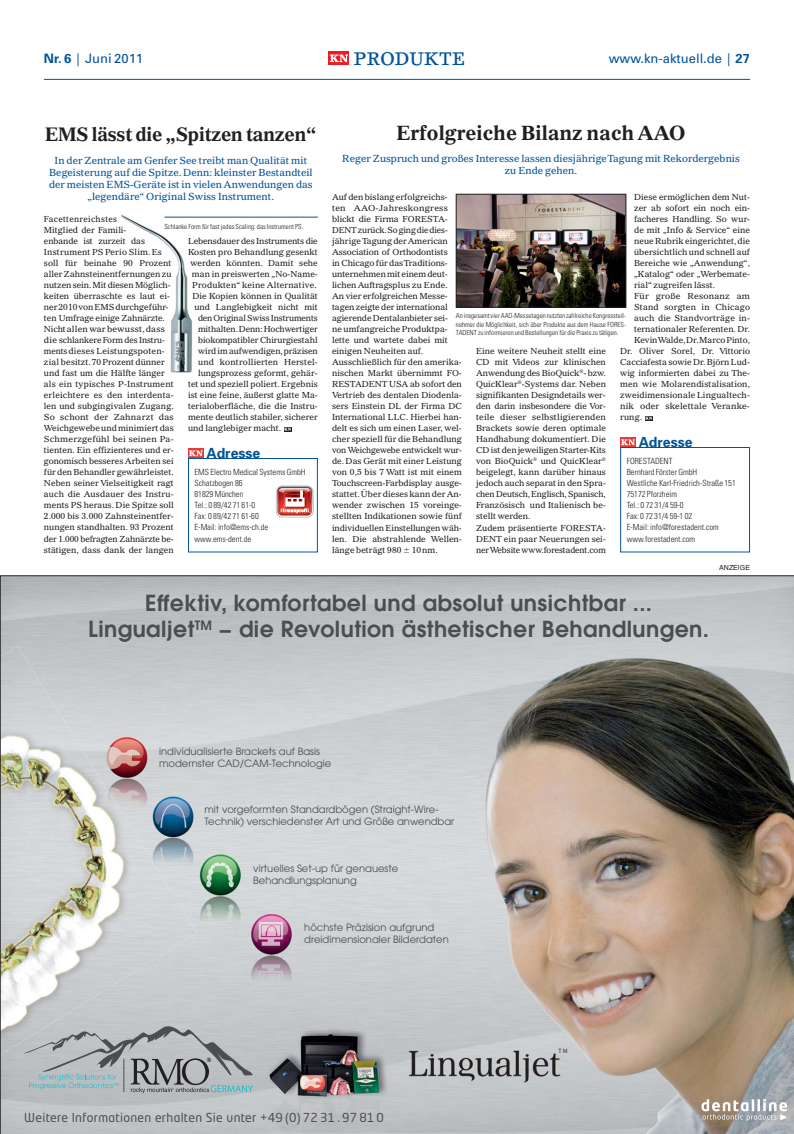
<style>
.page{position:relative;width:794px;height:1134px;background:#fff}
.page>*{position:absolute;margin:0;border:0;box-sizing:border-box;transform-origin:0 0}
.t1{font:600 22px/26.4px "Avant Garde";letter-spacing:.02em;color:#4d4d4d;text-align:center}
.t2{font:700 20px "Gazette LH";color:#231f20}
.t3{font:700 19px "Gazette LH";letter-spacing:-.015em;color:#231f20}
.t4{font:18px "Lino Letter Medium Os F";color:#00539b}
.t5{font:700 14px "Univers";color:#00539b}
.t6{font:13px "Univers";color:#00539b}
.t7{font:12.2px "Neo Tech Std";letter-spacing:.025em;color:#4d4d4d}
.t8{font:10px/12px "Gazette LH";color:#00539b;text-align:center}
.t9{font:10px/12px "Avant Garde";color:#4d4d4d}
.t10{font:8.5px/11px "Gazette LH";color:#231f20}
.t11{font:300 condensed 8.5px/11px "Univers";color:#231f20}
.t12{font:300 condensed 7px/8.5px "Univers";color:#231f20;text-align:justify}
.t13{font:7px "Helvetica";color:#231f20}
.s1{font-weight:700}
.s2{font-family:"Universal Greekwith Math Pi"}
</style>
<div class="page">
<div style="left:329px;top:52px;width:20px;height:13px;background:#ed1c24"></div>
<svg style="left:330px;top:54px;width:18px;height:8px"></svg>
<hr style="left:44px;top:79px;width:706px;height:1px;background:#00539b">
<svg style="left:284px;top:427px;width:7px;height:4px"></svg>
<svg style="left:645px;top:416px;width:7px;height:4px"></svg>
<div style="left:620px;top:447px;width:130px;height:105px;border:1px solid #00539b"></div>
<svg style="left:620px;top:437px;width:16px;height:10px"></svg>
<svg style="left:621px;top:439px;width:14px;height:6px"></svg>
<div style="left:188px;top:458px;width:130px;height:94px;border:1px solid #00539b"></div>
<svg style="left:188px;top:448px;width:16px;height:10px"></svg>
<svg style="left:189px;top:450px;width:14px;height:6px"></svg>
<svg style="left:276px;top:485px;width:37px;height:32px"></svg>
<hr style="left:164px;top:217px;width:154px;height:1px;background:#00539b">
<img style="left:458px;top:196px;width:166px;height:109px">
<div style="left:456px;top:194px;width:170px;height:113px;border:1px solid #231f20"></div>
<svg style="left:0;top:575px;width:794px;height:559px;background:#b4b3b0"></svg>
<img style="left:121px;top:215px;width:76px;height:158px">
<h3 class="t6" style="left:44px;top:54px;width:101px"><span class="s1">Nr. 6</span> | Juni 2011</h3>
<h3 class="t4" style="left:354px;top:52px;width:113px">PRODUKTE</h3>
<h3 class="t6" style="left:608px;top:54px;width:143px">www.kn-aktuell.de | <span class="s1">27</span></h3>
<h3 class="t3" style="left:45px;top:127px;width:273px">EMS lässt die „Spitzen tanzen“</h3>
<p class="t8" style="left:49px;top:156px;width:265px">In der Zentrale am Genfer See treibt man Qualität mit Begeisterung auf die Spitze. Denn: kleinster Bestandteil der meisten EMS-Geräte ist in vielen Anwendungen das „legendäre“ Original Swiss Instrument.</p>
<p class="t10" style="left:44px;top:215px;width:131px">Facettenreichs tes<br>Mitglied der Famili-<br>enbande ist zurzeit das<br>Instrument PS Perio Slim. Es soll für beinahe 90 Prozent aller Zahnsteinentfernungen zu nutzen sein. Mit diesen Möglich - keiten überraschte es laut ei&shy;ner 2010 von EMS durchgeführ&shy;ten Um frage einige Zahnärzte.<br>Nichtallen war bewusst, dass die schlankere Form des Instru&shy;mentsdieses Leistungspoten&shy;zial besitzt. 70 Prozent dünner und fast um die Hälfte länger als ein ty pisches P-Instrument erleichte re es den interdenta&shy;len und sub gingivalen Zugang.<br>So schont der Zahnarzt das<br>Weichgewebe und minimiert das<br>Schmerzgefühl bei seinen Pa&shy;tienten. Ein effizienteres und er&shy;gonomisch besseres Arbeiten sei für den Behandler gewährleistet.<br>Neben seiner Vielseitigkeit ragt auch die Ausdauer des Instru&shy;ments PS heraus. Die Spitze soll<br>2.000 bis 3.000 Zahnsteinentfer&shy;nungen standhalten. 93 Prozent der 1.000 befragten Zahnärzte be&shy;stätigen, dass dank der langen</p>
<p class="t12" style="left:164px;top:223px;width:140px">Schlanke Form für fast jedes Scaling: das Ins trument PS.</p>
<p class="t10" style="left:188px;top:237px;width:131px">Le bensdauer des Instruments die</p>
<p class="t10" style="left:188px;top:248px;width:131px">Kosten pro Behandlung gesenkt</p>
<p class="t10" style="left:190px;top:259px;width:129px">werden könnten. Damit sehe</p>
<p class="t10" style="left:192px;top:270px;width:127px">man in preiswerten „No-Name-</p>
<p class="t10" style="left:192px;top:281px;width:126px">Produkten“ keine Alternative.</p>
<p class="t10" style="left:192px;top:292px;width:127px">Die Kopien können in Quali tät</p>
<p class="t10" style="left:194px;top:303px;width:125px">und Langlebigkeit nicht mit</p>
<p class="t10" style="left:198px;top:314px;width:121px">den Original Swiss Ins truments</p>
<p class="t10" style="left:198px;top:325px;width:121px">mithalten. Denn: Hochwertiger</p>
<p class="t10" style="left:198px;top:336px;width:121px">biokompatibler Chi rurgiestahl</p>
<p class="t10" style="left:198px;top:347px;width:121px">wird im aufwendigen, präzisen</p>
<p class="t10" style="left:198px;top:358px;width:121px">und kontrollierten Herstel-</p>
<p class="t10" style="left:198px;top:369px;width:121px">lungsprozess geformt, gehär-</p>
<p class="t10" style="left:188px;top:380px;width:131px">tet und speziell poliert. Ergebnis</p>
<p class="t10" style="left:188px;top:391px;width:131px">ist eine feine, äußerst glatte Ma-</p>
<p class="t10" style="left:188px;top:402px;width:131px">terialoberfläche, die die Ins tru -</p>
<p class="t10" style="left:188px;top:413px;width:131px">mente deutlich sta biler, sicherer</p>
<p class="t10" style="left:188px;top:424px;width:95px">und langlebiger macht.</p>
<h3 class="t5" style="left:207px;top:448px;width:55px">Adresse</h3>
<p class="t11" style="left:194px;top:468px;width:113px">EMS Electro Medical Systems GmbH<br>Schatzbogen 86<br>81829 München<br>Tel.: 0 89/42 71 61-0<br>Fax: 0 89/42 71 61-60<br>E-Mail: info@ems-ch.de www.ems-dent.de</p>
<h2 class="t2" style="left:396px;top:125px;width:290px">Erfolgreiche Bilanz nach AAO</h2>
<p class="t8" style="left:342px;top:153px;width:399px">Reger Zuspruch und großes Interesse lassen diesjährige Tagung mit Rekordergebnis zu Ende gehen.</p>
<p class="t10" style="left:332px;top:193px;width:131px">Auf den bislang erfolgreichs - ten AAO-Jahreskongress blickt die Firma FORESTA-<br>DENT zurück. So ging die dies&shy;jährige Tagung der American<br>Association of Orthodontists<br>in Chicago für das Traditions&shy;unternehmen mit ei nem deut&shy;lichen Auftrags plus zu Ende.<br>An vier erfolgreichen Messe&shy;tagen zeigte der international agierende Dentalanbieter sei -<br>ne umfangreiche Produktpa&shy;lette und wartete dabei mit einigen Neuheiten auf.<br>Ausschließlich für den amerika&shy;nischen Markt übernimmt FO-<br>RESTADENT USA ab sofort den<br>Vertrieb des dentalen Diodenla&shy;sers Einstein DL der Firma DC<br>International LLC. Hierbei han&shy;delt es sich um einen Laser, wel&shy;cher speziell für die Behandlung von Weichgewebe entwickelt wur - de. Das Gerät mit einer Leistung von 0,5 bis 7 Watt ist mit einem<br>Touchscreen-Farbdisplay ausge - stattet. Über dieses kann der An&shy;wender zwischen 15 voreinge&shy;stellten Indikationen sowie fünf individuellen Einstellungen wäh - len. Die abstrahlende Wellen&shy;länge beträgt 980 <span class="s2">-</span> 10nm.</p>
<p class="t10" style="left:634px;top:193px;width:117px">Diese ermöglichen dem Nut-</p>
<p class="t10" style="left:634px;top:204px;width:117px">zer ab sofort ein noch ein -</p>
<p class="t10" style="left:634px;top:215px;width:117px">facheres Handling. So wur-</p>
<p class="t10" style="left:634px;top:226px;width:117px">de mit „Info &amp; Service“ eine</p>
<p class="t10" style="left:634px;top:237px;width:117px">neue Rubrik eingerichtet, die</p>
<p class="t10" style="left:634px;top:248px;width:117px">übersichtlich und schnell auf</p>
<p class="t10" style="left:634px;top:259px;width:117px">Bereiche wie „Anwendung“,</p>
<p class="t10" style="left:634px;top:270px;width:117px">„Katalog“ oder „Wer bemate -</p>
<p class="t10" style="left:634px;top:281px;width:83px">rial“ zugreifen lässt.</p>
<p class="t10" style="left:634px;top:292px;width:117px">Für große Resonanz am</p>
<p class="t10" style="left:634px;top:303px;width:117px">Stand sorgten in Chicago</p>
<p class="t10" style="left:634px;top:314px;width:117px">auch die Standvorträge in -</p>
<p class="t10" style="left:634px;top:325px;width:117px">ter nationaler Referenten. Dr.</p>
<p class="t10" style="left:634px;top:336px;width:117px">Kevin Walde, Dr. Marco Pinto,</p>
<p class="t10" style="left:620px;top:347px;width:131px">Dr. Oliver Sorel, Dr. Vittorio</p>
<p class="t10" style="left:620px;top:358px;width:131px">Cacciafesta sowie Dr. Björn Lud-</p>
<p class="t10" style="left:620px;top:369px;width:131px">wig informierten dabei zu The-</p>
<p class="t10" style="left:620px;top:380px;width:131px">men wie Molaren distalisation,</p>
<p class="t10" style="left:620px;top:391px;width:131px">zweidimensionale Lingualtech-</p>
<p class="t10" style="left:620px;top:402px;width:131px">nik oder skelettale Veranke-</p>
<p class="t10" style="left:620px;top:413px;width:24px">rung.</p>
<p class="t12" style="left:456px;top:312px;width:172px">An insgesamt vier AAO-Messetagen nutzten zahlreiche Kongressteil - nehmer die Möglichkeit, sich über Produkte aus dem Hause FORES-TADENT zu informieren und Bestellungen für die Praxis zu tätigen.</p>
<p class="t10" style="left:476px;top:347px;width:131px">Eine weitere Neuheit stellt eine<br>CD mit Videos zur klinischen<br>Anwendung des BioQuick<sup>®</sup>- bzw.<br>QuicKlear<sup>®</sup>-Systems dar. Neben signifikanten Designdetails wer&shy;den darin insbesondere die Vor&shy;teile dieser selbstligierenden<br>Brackets sowie deren optimale<br>Handhabung dokumentiert. Die<br>CD ist den jeweiligen Starter-Kits von BioQuick<sup>®</sup> und QuicKlear<sup>® </sup>beigelegt, kann darüber hinaus jedoch auch separat in den Spra&shy;chen Deutsch, Englisch, Spanisch,<br>Französisch und Italienisch be&shy;stellt werden.<br>Zudem präsentierte FORESTA-<br>DENT ein paar Neuerungen sei&shy;ner Website www.forestadent.com</p>
<h3 class="t5" style="left:639px;top:437px;width:55px">Adresse</h3>
<p class="t11" style="left:626px;top:457px;width:111px">FORESTADENT<br>Bernhard Förster GmbH<br>Westliche Karl-Friedrich-Straße 151<br>75172 Pforzheim<br>Tel.: 0 72 31/4 59-0<br>Fax: 0 72 31/4 59-1 02<br>E-Mail: info@forestadent.com www.forestadent.com</p>
<p class="t13" style="left:719px;top:565px;width:32px">ANZEIGE</p>
<h1 class="t1" style="left:88px;top:591px;width:622px">Effektiv, komfortabel und absolut unsichtbar ...<br>Lingualjet<sup>TM</sup> − die Revolution ästhetischer Behandlungen.</h1>
<p class="t9" style="left:159px;top:746px;width:173px">individualisierte Brackets auf Basis modernster CAD/CAM-Technologie</p>
<p class="t9" style="left:204px;top:804px;width:251px">mit vorgeformten Standardbögen (Straight-Wire-<br>Technik) verschiedenster Art und Größe anwendbar</p>
<p class="t9" style="left:253px;top:863px;width:147px">virtuelles Set-up für genaueste<br>Behandlungsplanung</p>
<p class="t9" style="left:304px;top:922px;width:146px">höchste Präzision aufgrund dreidimensionaler Bilderdaten</p>
<h3 class="t7" style="left:24px;top:1110px;width:361px">Weitere Informationen erhalten Sie unter +49 (0) 72 31 . 97 81 0</h3>
</div>
